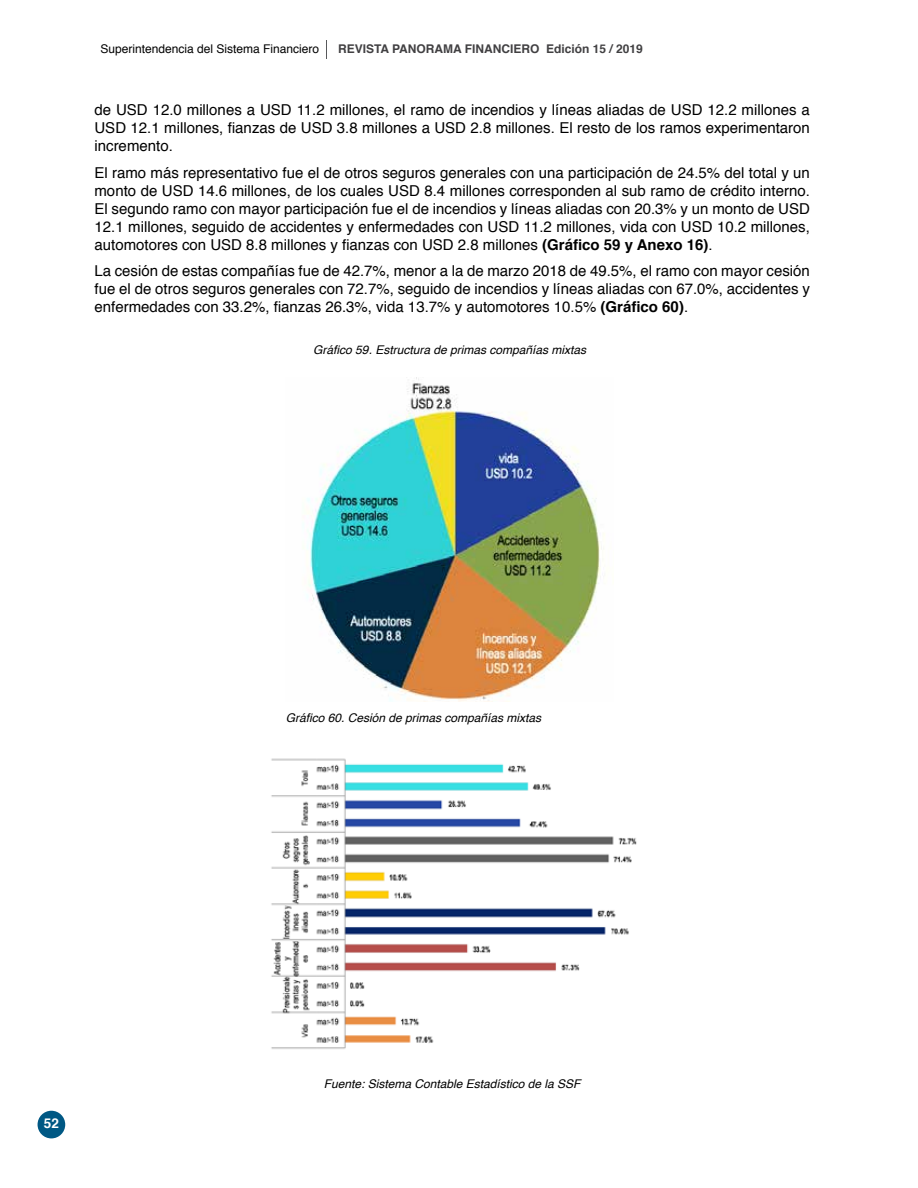
<style>
.page{position:relative;width:918px;height:1188px;background:#fff}
.page>*{position:absolute;margin:0;border:0;box-sizing:border-box;transform-origin:0 0}
.t1{font:15px/18px "Helvetica";color:#000;text-align:justify}
.t2{font:700 13.5px "Helvetica";color:#fff}
.t3{font:italic 12px "Helvetica";color:#000}
.t4{font:700 12px "Helvetica";color:#414042}
.t5{font:12px "Helvetica";color:#000}
.s1{font-weight:700}
</style>
<div class="page">
<div style="left:38px;top:1111px;width:27px;height:27px;background:#005884;border-radius:50%"></div>
<svg style="left:326px;top:41px;width:1px;height:18px"></svg>
<img style="left:271px;top:758px;width:366px;height:291px">
<img style="left:307px;top:377px;width:298px;height:325px">
<p class="t5" style="left:101px;top:39px;width:220px">Superintendencia del Sistema Financiero</p>
<p class="t4" style="left:338px;top:39px;width:306px">REVISTA PANORAMA FINANCIERO Edición 15 / 2019</p>
<p class="t1" style="left:94px;top:102px;width:717px">de USD 12.0 millones a USD 11.2 millones, el ramo de incendios y líneas aliadas de USD 12.2 millones a USD 12.1 millones, fianzas de USD 3.8 millones a USD 2.8 millones. El resto de los ramos experimentaron incremento.</p>
<p class="t1" style="left:94px;top:164px;width:717px">El ramo más representativo fue el de otros seguros generales con una participación de 24.5% del total y un monto de USD 14.6 millones, de los cuales USD 8.4 millones corresponden al sub ramo de crédito interno.<br>El segundo ramo con mayor participación fue el de incendios y líneas aliadas con 20.3% y un monto de USD 12.1 millones, seguido de accidentes y enfermedades con USD 11.2 millones, vida con USD 10.2 millones, automotores con USD 8.8 millones y fianzas con USD 2.8 millones <span class="s1">(Gráfico 59 y Anexo 16)</span>.</p>
<p class="t1" style="left:94px;top:263px;width:717px">La cesión de estas compañías fue de 42.7%, menor a la de marzo 2018 de 49.5%, el ramo con mayor cesión fue el de otros seguros generales con 72.7%, seguido de incendios y líneas aliadas con 67.0%, accidentes y enfermedades con 33.2%, fianzas 26.3%, vida 13.7% y automotores 10.5% <span class="s1">(Gráfico 60)</span>.</p>
<p class="t3" style="left:313px;top:340px;width:274px">Gráfico 59. Estructura de primas compañías mixtas</p>
<p class="t2" style="left:44px;top:1113px;width:17px">52</p>
<p class="t3" style="left:286px;top:708px;width:257px">Gráfico 60. Cesión de primas compañías mixtas</p>
<p class="t3" style="left:324px;top:1075px;width:258px">Fuente: Sistema Contable Estadístico de la SSF</p>
</div>
